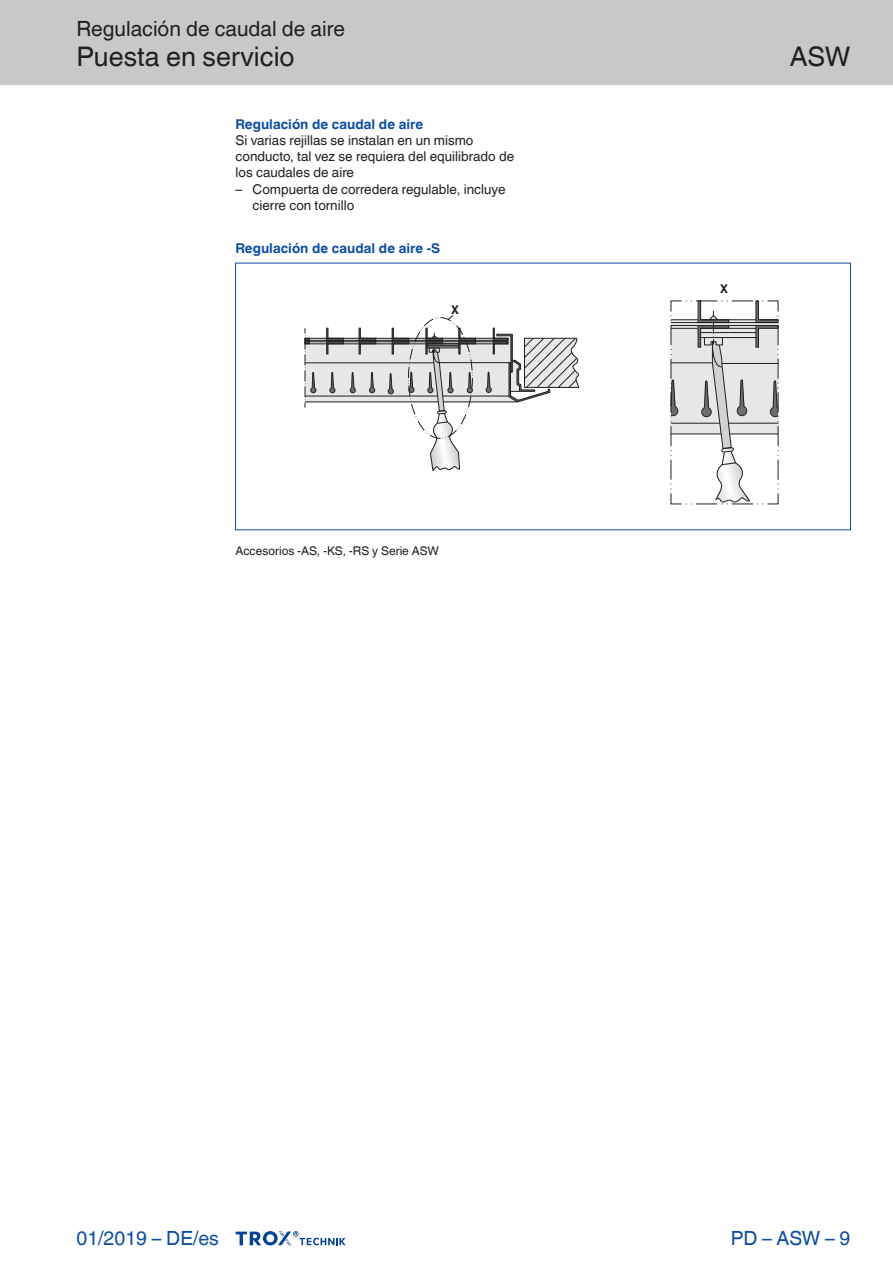
<style>
.page{position:relative;width:893px;height:1263px;background:#fff}
.page>*{position:absolute;margin:0;border:0;box-sizing:border-box;transform-origin:0 0}
.Navigation_2{font:27px "TROX Helvetica";color:#231f20}
.Navigation_3{font:27px "TROX Helvetica";color:#231f20}
.Navigation_1{font:21px "TROX Helvetica";color:#231f20}
.country{font:19.5px "TROX Helvetica";color:#0d4da1}
.pagina_li-re{font:19.5px "TROX Helvetica";color:#0d4da1}
.descr_txt_section_pa{font:13.5px/16.2px "TROX Helvetica";color:#231f20}
.descr_txt_section_li{font:13.5px/16.2px "TROX Helvetica";color:#231f20}
.Standard_oben_links{font:700 13.5px "TROX Helvetica";color:#0d4da1}
.descr_txt_section_ti{font:700 13.5px "TROX Helvetica";color:#0d4da1}
._30_graphic_footer{font:12px "TROX Helvetica";color:#231f20}
.Update_OIDs{font:700 12px "TROX Helvetica";color:#1d1d1b}
</style>
<div class="page">
<div style="left:0;top:0;width:893px;height:85px;background:#c7c8ca"></div>
<svg style="left:236px;top:1231px;width:110px;height:15px"></svg>
<svg style="left:670px;top:300px;width:109px;height:205px"></svg>
<svg style="left:305px;top:315px;width:275px;height:156px"></svg>
<hr style="left:235px;top:263px;width:1px;height:267px;background:#0d4da1">
<hr style="left:850px;top:263px;width:1px;height:267px;background:#0d4da1">
<hr style="left:235px;top:263px;width:615px;height:1px;background:#0d4da1">
<hr style="left:235px;top:529px;width:615px;height:1px;background:#0d4da1">
<p class="Navigation_1" style="left:77px;top:17px;width:270px">Regulación de caudal de aire</p>
<p class="Navigation_2" style="left:77px;top:41px;width:220px">Puesta en servicio</p>
<p class="descr_txt_section_ti" style="left:236px;top:116px;width:189px">Regulación de caudal de aire</p>
<p class="descr_txt_section_pa" style="left:236px;top:132px;width:280px">Si varias rejillas se instalan en un mismo conducto, tal vez se requiera del equilibrado de los caudales de aire</p>
<p class="descr_txt_section_li" style="left:253px;top:181px;width:254px;text-indent:-17px">– Compuerta de corredera regulable, incluye cierre con tornillo</p>
<p class="Standard_oben_links" style="left:236px;top:241px;width:206px">Regulación de caudal de aire -S</p>
<p class="Update_OIDs" style="left:451px;top:303px;width:9px">X</p>
<p class="_30_graphic_footer" style="left:236px;top:544px;width:205px">Accesorios -AS, -KS, -RS y Serie ASW</p>
<p class="Navigation_3" style="left:790px;top:41px;width:62px">ASW</p>
<p class="Update_OIDs" style="left:720px;top:282px;width:9px">X</p>
<p class="country" style="left:77px;top:1227px;width:144px">01/2019 – DE/es</p>
<p class="pagina_li-re" style="left:731px;top:1227px;width:121px">PD – ASW – 9</p>
</div>
